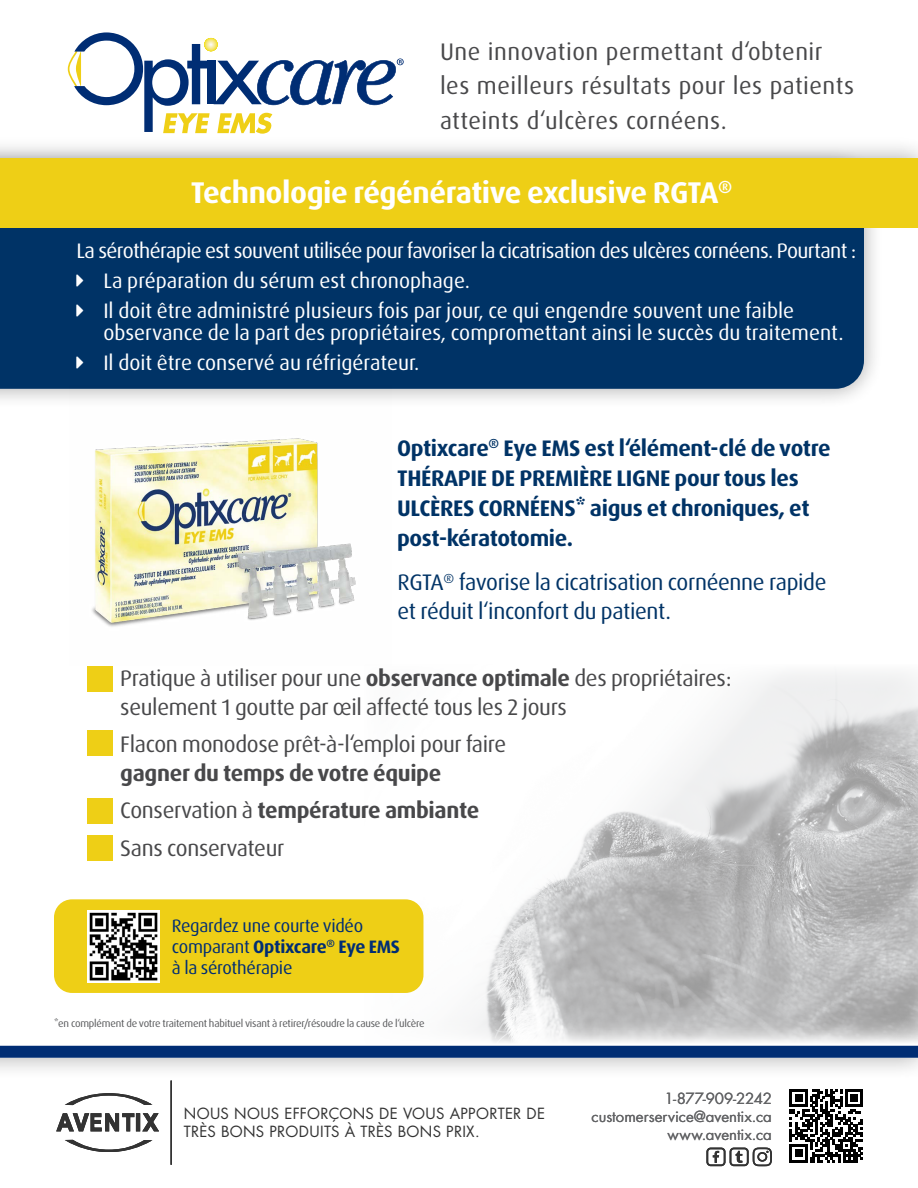
<style>
.page{position:relative;width:918px;height:1188px;background:#fff}
.page>*{position:absolute;margin:0;border:0;box-sizing:border-box;transform-origin:0 0}
.t1{font:700 30px "Dax Pro";letter-spacing:-.015em;color:#fff}
.t2{font:24px/34.5px "Dax Pro";letter-spacing:.02em;color:#48484a}
.t3{font:22.5px/28.5px "Dax Pro";letter-spacing:-.015em;color:#48484a}
.t4{font:700 22.5px/30px "Dax Pro";letter-spacing:-.015em;color:#036}
.t5{font:700 22.5px/37.5px "Dax Pro";letter-spacing:-.015em;color:#48484a}
.t6{font:22.5px/28.5px "Dax Pro";letter-spacing:-.015em;color:#036}
.t7{font:21px/30px "Dax Pro";color:#fff}
.t8{font:18px/21px "Dax Pro";letter-spacing:-.015em;color:#002d74}
.t9{font:15px/18px "Futura Std";letter-spacing:.02em;color:#333}
.t10{font:15px/18px "Futura Std";color:#636466;text-align:right}
.t11{font:10.5px "Dax Pro";letter-spacing:-.02em;color:#58595b}
.s1{font-weight:700}
.s2{font-weight:400}
</style>
<div class="page">
<div style="left:0;top:135px;width:918px;height:946px;background:#000;opacity:.33"></div>
<div style="left:0;top:158px;width:918px;height:900px;background:#fff"></div>
<div style="left:0;top:145px;width:884px;height:264px;background:#000;opacity:.33"></div>
<div style="left:0;top:227px;width:864px;height:162px;background:#036"></div>
<div style="left:0;top:158px;width:918px;height:69px;background:#eecf16"></div>
<svg style="left:56px;top:1113px;width:78px;height:18px"></svg>
<div style="left:136px;top:1114px;width:4px;height:17px;border:1px solid #333"></div>
<svg style="left:143px;top:1113px;width:16px;height:19px"></svg>
<svg style="left:65px;top:1140px;width:86px;height:12px"></svg>
<svg style="left:65px;top:1093px;width:86px;height:12px"></svg>
<hr style="left:170px;top:1081px;width:2px;height:84px;background:#333">
<svg style="left:706px;top:1147px;width:66px;height:19px"></svg>
<img style="left:409px;top:671px;width:509px;height:372px">
<div style="left:0;top:1046px;width:918px;height:12px;background:#002d74"></div>
<div style="left:87px;top:667px;width:25px;height:25px;background:#eecf16"></div>
<div style="left:87px;top:731px;width:25px;height:25px;background:#eecf16"></div>
<div style="left:87px;top:798px;width:25px;height:25px;background:#eecf16"></div>
<div style="left:87px;top:835px;width:25px;height:25px;background:#eecf16"></div>
<svg style="left:790px;top:1089px;width:73px;height:73px"></svg>
<img style="left:69px;top:386px;width:323px;height:241px">
<div style="left:54px;top:899px;width:369px;height:94px;background:#eecf16;border-radius:18px"></div>
<img style="left:87px;top:910px;width:72px;height:72px">
<svg style="left:68px;top:32px;width:336px;height:102px"></svg>
<svg style="left:76px;top:274px;width:7px;height:12px"></svg>
<svg style="left:76px;top:304px;width:7px;height:12px"></svg>
<svg style="left:76px;top:356px;width:7px;height:13px"></svg>
<p class="t2" style="left:440px;top:34px;width:416px">Une innovation permettant d‘obtenir les meilleurs résultats pour les patients atteints d‘ulcères cornéens.</p>
<h1 class="t1" style="left:191px;top:173px;width:543px">Technologie régénérative exclusive RGTA<sup>®</sup></h1>
<p class="t7" style="left:103px;top:235px;width:754px;text-indent:-27px">La sérothérapie est souvent utilisée pour favoriser la cicatrisation des ulcères cornéens. Pourtant :<br>La préparation du sérum est chronophage.<br>Il doit être administré plusieurs fois par jour, ce qui engendre souvent une faible</p>
<p class="t7" style="left:103px;top:318px;width:742px">observance de la part des propriétaires, compromettant ainsi le succès du traitement.<br>Il doit être conservé au réfrigérateur.</p>
<p class="t4" style="left:397px;top:433px;width:435px">Optixcare<sup>®</sup> Eye EMS est l‘élément-clé de votre THÉRAPIE DE PREMIÈRE LIGNE pour tous les ULCÈRES CORNÉENS* aigus et chroniques, et post-kératotomie.</p>
<p class="t6" style="left:398px;top:568px;width:431px">RGTA<sup>®</sup> favorise la cicatrisation cornéenne rapide et réduit l‘inconfort du patient.</p>
<p class="t3" style="left:120px;top:664px;width:613px">Pratique à utiliser pour une <span class="s1">observance optimale</span> des propriétaires: seulement 1 goutte par œil affecté tous les 2 jours</p>
<p class="t3" style="left:120px;top:730px;width:388px">Flacon monodose prêt-à-l‘emploi pour faire</p>
<p class="t5" style="left:120px;top:754px;width:360px">gagner du temps de votre équipe<br><span class="s2">Conservation à</span> température ambiante<br><span class="s2">Sans conservateur</span></p>
<p class="t8" style="left:172px;top:916px;width:230px">Regardez une courte vidéo comparant <span class="s1">Optixcare</span><sup>®</sup> <span class="s1">Eye EMS </span>à la sérothérapie</p>
<p class="t11" style="left:54px;top:1017px;width:372px">*en complément de votre traitement habituel visant à retirer/résoudre la cause de l‘ulcère</p>
<p class="t9" style="left:184px;top:1104px;width:363px">NOUS NOUS EFFORÇONS DE VOUS APPORTER DE<br>TRÈS BONS PRODUITS À TRÈS BONS PRIX.</p>
<p class="t10" style="left:592px;top:1089px;width:182px">1-877-909-2242 customerservice@aventix.ca www.aventix.ca</p>
</div>
